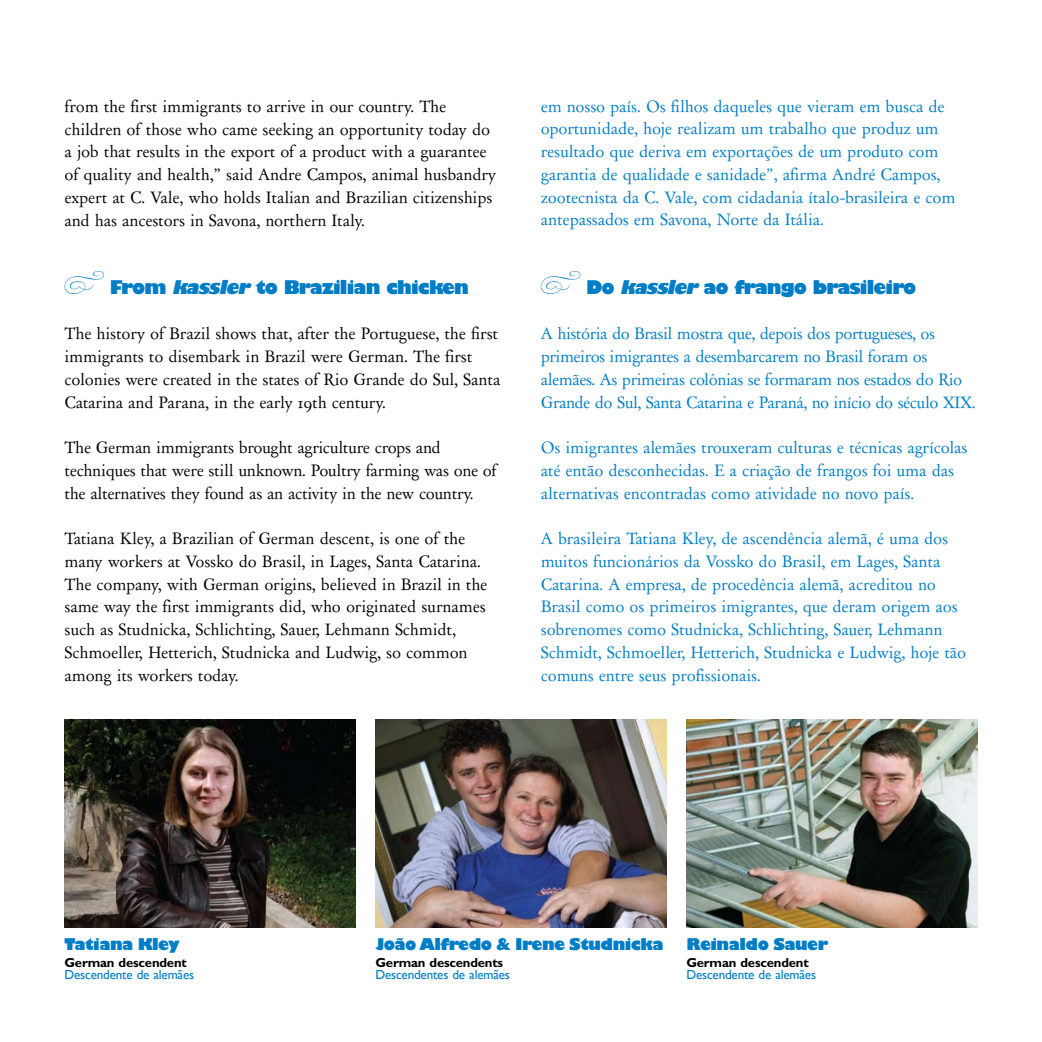
<style>
.page{position:relative;width:1042px;height:1042px;background:#fff}
.page>*{position:absolute;margin:0;border:0;box-sizing:border-box;transform-origin:0 0}
.t1{font:800 18.38px "Gill Sans";letter-spacing:-.045em;color:#007dc5}
.t2{font:15.75px/22.8px "Day Roman";letter-spacing:-.015em;color:#000}
.t3{font:15.75px/22.8px "Day Roman";letter-spacing:-.015em;color:#007dc5}
.t4{font:15.75px/22.8px "Day Roman";letter-spacing:-.035em;color:#007dc5}
.t5{font:800 15.75px "Gill Sans";letter-spacing:-.035em;color:#007dc5}
.t6{font:13.12px "Gill Sans";letter-spacing:-.015em;color:#007dc5}
.t7{font:700 13.12px "Gill Sans";letter-spacing:-.015em;color:#000}
.s1{font-style:italic}
</style>
<div class="page">
<svg style="left:64px;top:271px;width:40px;height:23px"></svg>
<svg style="left:541px;top:271px;width:39px;height:23px"></svg>
<img style="left:64px;top:719px;width:292px;height:209px">
<img style="left:375px;top:719px;width:291px;height:209px">
<img style="left:686px;top:719px;width:291px;height:209px">
<p class="t2" style="left:64px;top:95px;width:433px">from the first immigrants to arrive in our country. The children of those who came seeking an opportunity today do a job that results in the export of a product with a guarantee of quality and health,” said Andre Campos, animal husbandry expert at C. Vale, who holds Italian and Brazilian citizenships and has ancestors in Savona, northern Italy.</p>
<p class="t1" style="left:110px;top:275px;width:361px">From <span class="s1">kassler</span>to Brazilian chicken</p>
<p class="t2" style="left:64px;top:322px;width:437px">The history of Brazil shows that, after the Portuguese, the first immigrants to disembark in Brazil were German. The first colonies were created in the states of Rio Grande do Sul, Santa Catarina and Parana, in the early 19th century.</p>
<p class="t2" style="left:64px;top:436px;width:434px">The German immigrants brought agriculture crops and techniques that were still unknown. Poultry farming was one of the alternatives they found as an activity in the new country.</p>
<p class="t2" style="left:64px;top:527px;width:424px">Tatiana Kley, a Brazilian of German descent, is one of the many workers at Vossko do Brasil, in Lages, Santa Catarina.<br>The company, with German origins, believed in Brazil in the same way the first immigrants did, who originated surnames such as Studnicka, Schlichting, Sauer, Lehmann Schmidt, Schmoeller, Hetterich, Studnicka and Ludwig, so common among its workers today.</p>
<p class="t3" style="left:541px;top:95px;width:416px">em nosso país. Os filhos daqueles que vieram em busca de oportunidade, hoje realizam um trabalho que produz um resultado que deriva em exportações de um produto com garantia de qualidade e sanidade”, afirma André Campos, zootecnista da C. Vale, com cidadania ítalo-brasileira e com antepassados em Savona, Norte da Itália.</p>
<p class="t1" style="left:586px;top:275px;width:332px">Do <span class="s1">kassler</span>ao frango brasileiro</p>
<p class="t4" style="left:541px;top:322px;width:436px">A história do Brasil mostra que, depois dos portugueses, os primeiros imigrantes a desembarcarem no Brasil foram os alemães. As primeiras colônias se formaram nos estados do Rio Grande do Sul, Santa Catarina e Paraná, no início do século XIX.</p>
<p class="t3" style="left:541px;top:436px;width:428px">Os imigrantes alemães trouxeram culturas e técnicas agrícolas até então desconhecidas. E a criação de frangos foi uma das alternativas encontradas como atividade no novo país.</p>
<p class="t3" style="left:541px;top:527px;width:427px">A brasileira Tatiana Kley, de ascendência alemã, é uma dos muitos funcionários da Vossko do Brasil, em Lages, Santa Catarina. A empresa, de procedência alemã, acreditou no Brasil como os primeiros imigrantes, que deram origem aos sobrenomes como Studnicka, Schlichting, Sauer, Lehmann Schmidt, Schmoeller, Hetterich, Studnicka e Ludwig, hoje tão comuns entre seus profissionais.</p>
<p class="t5" style="left:64px;top:934px;width:117px">Tatiana Kley</p>
<p class="t7" style="left:64px;top:954px;width:124px">German descendent</p>
<p class="t6" style="left:64px;top:967px;width:131px">Descendente de alemães</p>
<p class="t5" style="left:375px;top:934px;width:289px">João Alfredo &amp; Irene Studnicka</p>
<p class="t7" style="left:375px;top:954px;width:129px">German descendents</p>
<p class="t6" style="left:375px;top:967px;width:136px">Descendentes de alemães</p>
<p class="t5" style="left:686px;top:934px;width:143px">Reinaldo Sauer</p>
<p class="t7" style="left:686px;top:954px;width:124px">German descendent</p>
<p class="t6" style="left:686px;top:967px;width:131px">Descendente de alemães</p>
</div>
